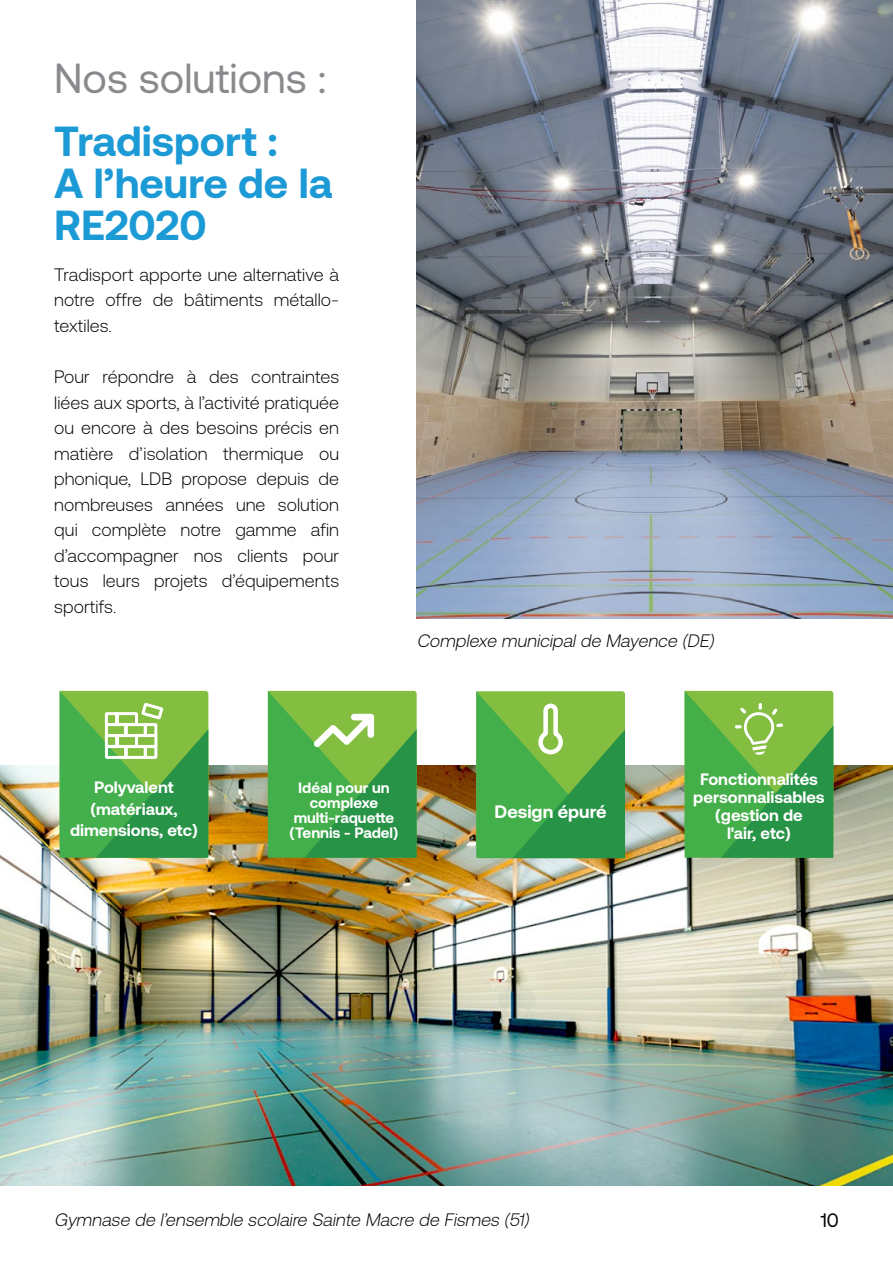
<style>
.page{position:relative;width:893px;height:1263px;background:#fff}
.page>*{position:absolute;margin:0;border:0;box-sizing:border-box;transform-origin:0 0}
.t1{font:700 42px/42px "Aeonik Pro";color:#1c9ad6}
.t2{font:42px "Aeonik Pro";color:#888a8d}
.t3{font:19.5px "Aeonik Pro";color:#000}
.t4{font:300 18px/25.5px "Aeonik Pro";letter-spacing:.005em;color:#000;text-align:justify}
.t5{font:italic 300 18px "Aeonik Pro";color:#000}
.t6{font:700 18px "Aeonik Pro";color:#fff}
.t7{font:700 16.5px/18px "Aeonik Pro";color:#fff;text-align:center}
.t8{font:700 15px/15px "Aeonik Pro";color:#fff;text-align:center}
</style>
<div class="page">
<img style="left:0;top:765px;width:893px;height:420px">
<img style="left:417px;top:0;width:476px;height:618px">
<svg style="left:60px;top:691px;width:148px;height:167px"></svg>
<svg style="left:476px;top:691px;width:149px;height:167px"></svg>
<svg style="left:268px;top:691px;width:149px;height:167px"></svg>
<svg style="left:685px;top:691px;width:148px;height:167px"></svg>
<h1 class="t2" style="left:54px;top:56px;width:274px">Nos solutions :</h1>
<h1 class="t1" style="left:54px;top:120px;width:280px">Tradisport :<br>A l’heure de la<br>RE2020</h1>
<p class="t4" style="left:54px;top:262px;width:286px">Tradisport apporte une alternative à notre offre de bâtiments métallo&shy;textiles.</p>
<p class="t4" style="left:54px;top:364px;width:286px">Pour répondre à des contraintes liées aux sports, à l’activité pratiquée ou encore à des besoins précis en matière d’isolation thermique ou phonique, LDB propose depuis de nombreuses années une solution qui complète notre gamme afin d’accompagner nos clients pour tous leurs projets d’équipements sportifs.</p>
<p class="t5" style="left:417px;top:631px;width:302px">Complexe municipal de Mayence (DE)</p>
<p class="t7" style="left:70px;top:776px;width:129px;line-height:21.6px">Polyvalent (matériaux, dimensions, etc)</p>
<p class="t8" style="left:290px;top:780px;width:110px">Idéal pour un complexe multi-raquette (Tennis - Padel)</p>
<p class="t7" style="left:693px;top:770px;width:133px">Fonctionnalités personnalisables (gestion de<br>l'air, etc)</p>
<p class="t6" style="left:495px;top:801px;width:113px">Design épuré</p>
<p class="t5" style="left:54px;top:1209px;width:480px">Gymnase de l’ensemble scolaire Sainte Macre de Fismes (51)</p>
<p class="t3" style="left:821px;top:1209px;width:20px">10</p>
</div>
